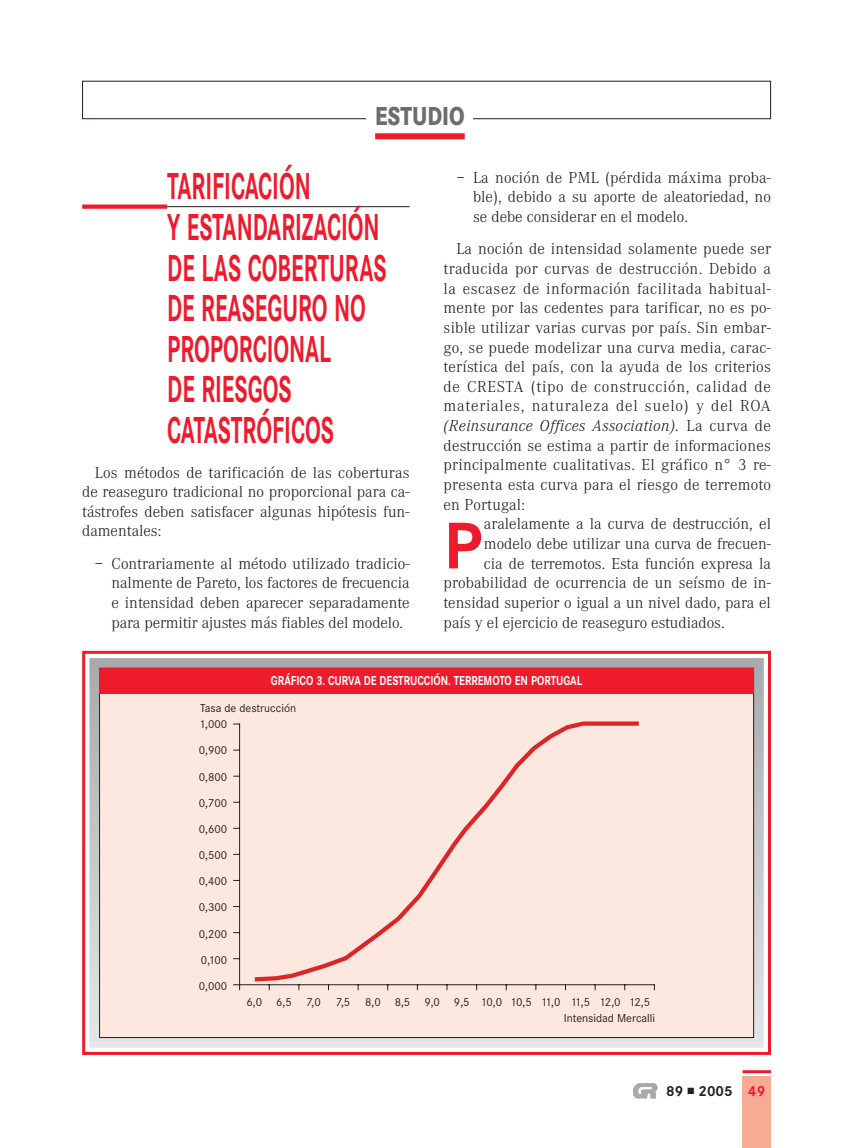
<style>
.page{position:relative;width:849px;height:1148px;background:#fff}
.page>*{position:absolute;margin:0;border:0;box-sizing:border-box;transform-origin:0 0}
.t1{font:700 68.4px "Corporate S";color:#ee1b2c}
.t2{font:700 39px/40.7px "Corporate S";color:#ee1b2c;scale:.6 1}
.t3{font:800 27px "Corporate S";color:#6c6d70;scale:.78 1}
.t4{font:300 16.5px/19.6px "Corporate A";color:#231f20;text-align:justify}
.t5{font:700 15px "Corporate S";color:#231f20}
.t6{font:700 13.5px "Corporate S";color:#fff;scale:.8 1}
.t7{font:12px/26.1px "Corporate S";color:#231f20;text-align:justify}
.s1{font-style:italic}
.s2{color:#ee1b2c}
</style>
<div class="page">
<div style="left:82px;top:204px;width:85px;height:5px;background:#ee1b2c"></div>
<hr style="left:167px;top:206px;width:243px;height:1px;background:#231f20">
<div style="left:82px;top:81px;width:689px;height:38px;border:1px solid #231f20"></div>
<div style="left:367px;top:104px;width:106px;height:43px;background:#fff"></div>
<div style="left:375px;top:133px;width:90px;height:6px;background:#ee1b2c"></div>
<div style="left:742px;top:1076px;width:29px;height:71px;background:#f8aa94"></div>
<svg style="left:633px;top:1083px;width:24px;height:15px"></svg>
<hr style="left:742px;top:1070px;width:29px;height:3px;background:#ee1b2c">
<div style="left:82px;top:651px;width:689px;height:403px;border:3px solid #ee1b2c"></div>
<svg style="left:90px;top:659px;width:673px;height:387px;background:#bbbcbe"></svg>
<div style="left:86px;top:655px;width:681px;height:395px;border:3px solid #fff"></div>
<div style="left:100px;top:668px;width:654px;height:369px;background:#fde8df"></div>
<hr style="left:233px;top:984px;width:422px;height:1px;background:#231f20">
<hr style="left:239px;top:723px;width:1px;height:267px;background:#231f20">
<svg style="left:254px;top:721px;width:385px;height:261px"></svg>
<div style="left:99px;top:668px;width:655px;height:25px;background:#ee1b2c"></div>
<h3 class="t3" style="left:375px;top:106px;width:116px">ESTUDIO</h3>
<h2 class="t2" style="left:167px;top:170px;width:367px">TARIFICACIÓN<br>Y ESTANDARIZACIÓN<br>DE LAS COBERTURAS<br>DE REASEGURO NO<br>PROPORCIONAL<br>DE RIESGOS<br>CATASTRÓFICOS</h2>
<p class="t4" style="left:82px;top:464px;width:329px;text-indent:13px">Los métodos de tarificación de las coberturas de reaseguro tradicional no proporcional para ca&shy;tástrofes deben satisfacer algunas hipótesis fun&shy;damentales:</p>
<p class="t4" style="left:111px;top:555px;width:300px;text-indent:-16px">– Contrariamente al método utilizado tradicio&shy;nalmente de Pareto, los factores de frecuencia e intensidad deben aparecer separadamente para permitir ajustes más fiables del modelo.</p>
<p class="t4" style="left:473px;top:169px;width:299px;text-indent:-17px">– La noción de PML (pérdida máxima proba&shy;ble), debido a su aporte de aleatoriedad, no se debe considerar en el modelo.</p>
<p class="t4" style="left:444px;top:240px;width:329px;text-indent:13px">La noción de intensidad solamente puede ser traducida por curvas de destrucción. Debido a la escasez de información facilitada habitual&shy;mente por las cedentes para tarificar, no es po&shy;sible utilizar varias curvas por país. Sin embar&shy;go, se puede modelizar una curva media, carac&shy;terística del país, con la ayuda de los criterios de CRESTA (tipo de construcción, calidad de materiales, naturaleza del suelo) y del ROA <span class="s1">(Reinsurance Offices Association).</span> La curva de destrucción se estima a partir de informaciones principalmente cualitativas. El gráfico n° 3 re&shy;presenta esta curva para el riesgo de terremoto en Portugal:</p>
<h1 class="t1" style="left:444px;top:521px;width:40px">P</h1>
<p class="t4" style="left:484px;top:515px;width:289px">aralelamente a la curva de destrucción, el</p>
<p class="t4" style="left:484px;top:535px;width:289px">modelo debe utilizar una curva de frecuen-</p>
<p class="t4" style="left:484px;top:555px;width:289px">cia de terremotos. Esta función expresa la</p>
<p class="t4" style="left:444px;top:574px;width:329px">probabilidad de ocurrencia de un seísmo de in-</p>
<p class="t4" style="left:444px;top:594px;width:329px">tensidad superior o igual a un nivel dado, para el</p>
<p class="t4" style="left:444px;top:614px;width:283px">país y el ejercicio de reaseguro estudiados.</p>
<p class="t6" style="left:271px;top:675px;width:391px">GRÁFICO 3. CURVA DE DESTRUCCIÓN. TERREMOTO EN PORTUGAL</p>
<p class="t7" style="left:200px;top:696px;width:98px">Tasa de destrucción</p>
<p class="t7" style="left:199px;top:712px;width:30px">1,000<br>0,900<br>0,800<br>0,700<br>0,600<br>0,500<br>0,400<br>0,300<br>0,200<br>0,100<br>0,000</p>
<p class="t7" style="left:247px;top:989px;width:76px">6,0 6,5 7,0</p>
<p class="t7" style="left:564px;top:994px;width:93px;line-height:16.4px;text-indent:-228px">7,5 8,0 8,5 9,0 9,5 10,0 10,5 11,0 11,5 12,0 12,5<br>Intensidad Mercalli</p>
<p class="t5" style="left:666px;top:1085px;width:100px">89 ■ 2005 <span class="s2">49</span></p>
</div>
